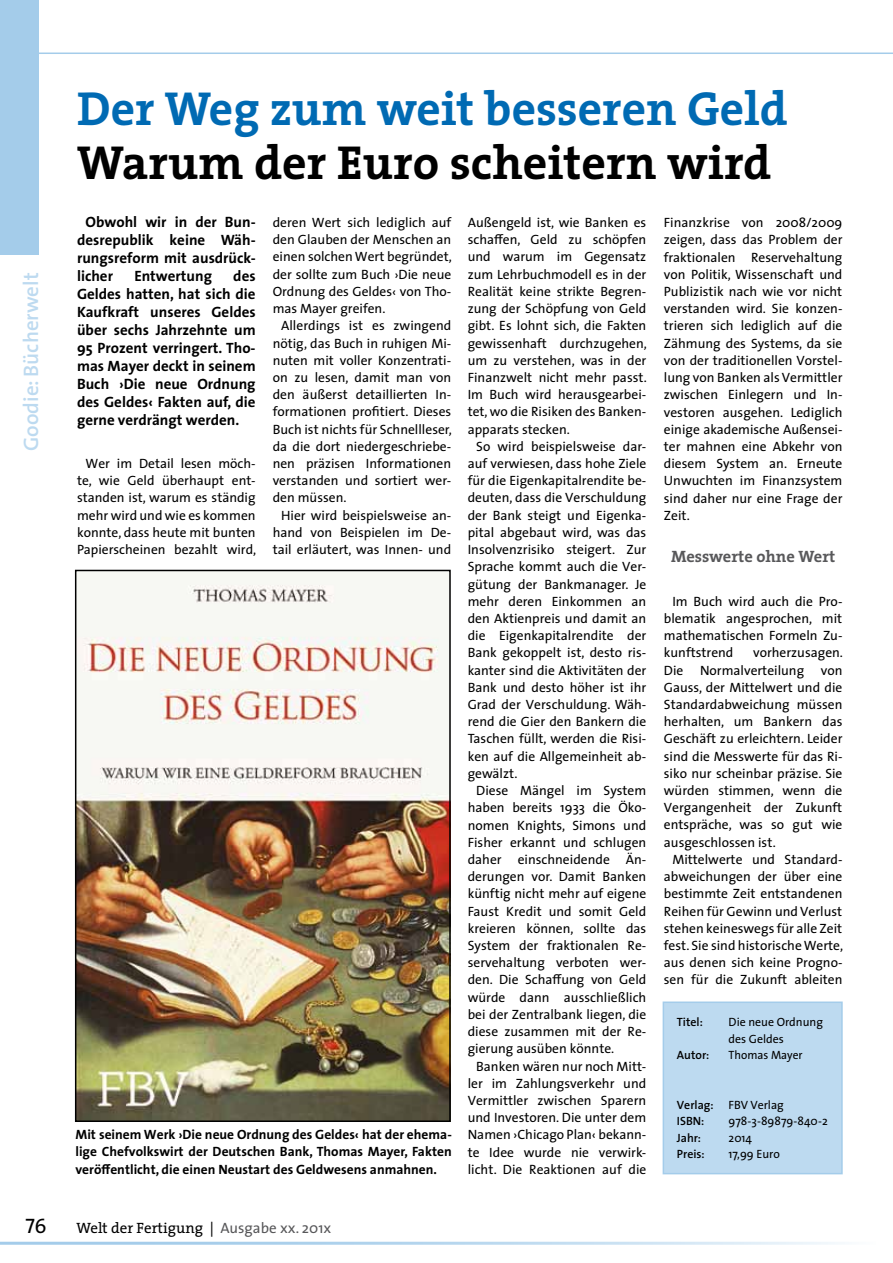
<style>
.page{position:relative;width:893px;height:1263px;background:#fff}
.page>*{position:absolute;margin:0;border:0;box-sizing:border-box;transform-origin:0 0}
.t1{font:700 48px "The Serif";color:#006ab3}
.t2{font:700 48px "The Serif";color:#000}
.t3{font:600 21px "The Sans";color:#bddaf0}
.t4{font:21px "The Sans Regular Caps";color:#000}
.t5{font:700 16.5px "The Serif";color:#58585a}
.t6{font:700 15px/18px "The Sans";color:#000;text-align:justify}
.t7{font:15px "The Serif";color:#000}
.t8{font:13.5px/17.2px "The Sans";color:#000;text-align:justify}
.t9{font:700 13.5px/17.2px "The Sans";color:#000;text-align:justify}
.t10{font:12px/16.5px "The Sans";color:#000}
.t11{font:600 12px/16.5px "The Sans";color:#000}
.t12{font:12px "The Sans";color:#000;scale:.96 1}
.s1{font-weight:400}
.s2{font-family:"The Sans"}
.s3{font-family:"The Sans";color:#58585a}
</style>
<div class="page">
<div style="left:0;top:0;width:38px;height:255px;background:#a4ccea"></div>
<hr style="left:38px;top:53px;width:855px;height:1px;background:#a4ccea">
<hr style="left:0;top:1242px;width:876px;height:3px;background:#a4ccea">
<img style="left:78px;top:573px;width:370px;height:546px">
<div style="left:75px;top:570px;width:376px;height:552px;border:2px solid #000"></div>
<div style="left:663px;top:1002px;width:179px;height:171px;background:#bddaf0"></div>
<div style="left:663px;top:1001px;width:180px;height:173px;border:2px solid #a4ccea"></div>
<h2 class="t3" style="left:14px;top:451px;width:180px;rotate:-90deg">Goodie: Bücherwelt</h2>
<h1 class="t1" style="left:77px;top:69px;width:712px">Der Weg zum weit besseren Geld</h1>
<h1 class="t2" style="left:77px;top:123px;width:696px">Warum der Euro scheitern wird</h1>
<p class="t6" style="left:77px;top:213px;width:180px;text-indent:9px">Obwohl wir in der Bun&shy;desrepublik keine Wäh&shy;rungsreform mit ausdrück&shy;licher</p>
<p class="t8" style="left:468px;top:213px;width:181px">Außengeld ist, wie Banken es schaffen, Geld zu schöpfen und warum im Gegensatz zum Lehrbuchmodell es in der Realität keine strikte Begren&shy;zung der Schöpfung von Geld gibt. Es lohnt sich, die Fakten gewissenhaft durchzugehen, um zu verstehen, was in der Finanzwelt nicht mehr passt.<br>Im Buch wird herausgearbei&shy;tet, wo die Risiken des Banken&shy;apparats stecken.</p>
<p class="t8" style="left:468px;top:437px;width:180px;text-indent:9px">So wird beispielsweise dar&shy;auf verwiesen, dass hohe Ziele für die Eigenkapitalrendite be&shy;deuten, dass die Verschuldung der Bank steigt und Eigenka&shy;pital abgebaut wird, was das Insolvenzrisiko steigert. Zur Sprache kommt auch die Ver&shy;gütung der Bankmanager. Je mehr deren Einkommen an den Aktienpreis und damit an die Eigenkapitalrendite der Bank gekoppelt ist, desto ris&shy;kanter sind die Aktivitäten der Bank und desto höher ist ihr Grad der Verschuldung. Wäh&shy;rend die Gier den Bankern die Taschen füllt, werden die Risi&shy;ken auf die Allgemeinheit ab&shy;gewälzt.</p>
<p class="t8" style="left:468px;top:781px;width:180px;text-indent:9px">Diese Mängel im System haben bereits 1933 die Öko&shy;nomen Knights, Simons und Fisher erkannt und schlugen daher einschneidende Än&shy;derungen vor. Damit Banken künftig nicht mehr auf eigene Faust Kredit und somit Geld kreieren können, sollte das System der fraktionalen Re&shy;servehaltung verboten wer&shy;den. Die Schaffung von Geld würde dann ausschließlich bei der Zentralbank liegen, die diese zusammen mit der Re&shy;gierung ausüben könnte.</p>
<p class="t8" style="left:468px;top:1057px;width:180px;text-indent:9px">Banken wären nur noch Mitt&shy;ler im Zahlungsverkehr und Vermittler zwischen Sparern und Investoren. Die unter dem Namen ›Chicago Plan‹ bekann&shy;te Idee wurde nie verwirk&shy;licht. Die Reaktionen auf die</p>
<p class="t8" style="left:273px;top:213px;width:181px">deren Wert sich lediglich auf den Glauben der Menschen an einen solchen Wert begründet, der sollte zum Buch ›Die neue Ordnung des Geldes‹ von Tho&shy;mas Mayer greifen.</p>
<p class="t8" style="left:273px;top:317px;width:181px;text-indent:9px">Allerdings ist es zwingend nötig, das Buch in ruhigen Mi&shy;nuten mit voller Konzentrati&shy;on zu lesen, damit man von den äußerst detaillierten In&shy;formationen profitiert. Dieses Buch ist nichts für Schnellleser, da die dort niedergeschriebe&shy;nen präzisen Informationen verstanden und sortiert wer&shy;den müssen.</p>
<p class="t8" style="left:273px;top:506px;width:180px;text-indent:9px">Hier wird beispielsweise an&shy;hand von Beispielen im De&shy;tail erläutert, was Innen- und</p>
<p class="t8" style="left:664px;top:214px;width:180px">Finanzkrise von 2008/2009 zeigen, dass das Problem der fraktionalen Reservehaltung von Politik, Wissenschaft und Publizistik nach wie vor nicht verstanden wird. Sie konzen&shy;trieren sich lediglich auf die Zähmung des Systems, da sie von der traditionellen Vorstel&shy;lung von Banken als Vermittler zwischen Einlegern und In&shy;vestoren ausgehen. Lediglich einige akademische Außensei&shy;ter mahnen eine Abkehr von diesem System an. Erneute Unwuchten im Finanzsystem sind daher nur eine Frage der Zeit.</p>
<p class="t5" style="left:671px;top:542px;width:166px">Messwerte ohne Wert</p>
<p class="t8" style="left:664px;top:592px;width:180px;text-indent:9px">Im Buch wird auch die Pro&shy;blematik angesprochen, mit mathematischen Formeln Zu&shy;kunftstrend</p>
<p class="t6" style="left:77px;top:267px;width:180px;text-indent:156px">des Geldes hatten, hat sich die Kaufkraft unseres Geldes über sechs Jahrzehnte um 95 Prozent verringert. Tho&shy;mas Mayer deckt in seinem Buch ›Die neue Ordnung des Geldes‹ Fakten auf, die gerne verdrängt werden.</p>
<p class="t8" style="left:77px;top:454px;width:181px;text-align:center">Wer im Detail lesen möch&shy;te, wie Geld überhaupt ent&shy;standen ist, warum es ständig mehr wird und wie es kommen konnte, dass heute mit bunten<br>Papierscheinen bezahlt wird,</p>
<p class="t6" style="left:134px;top:267px;width:79px">Entwertung</p>
<p class="t8" style="left:664px;top:644px;width:181px;text-indent:89px">vorherzusagen.<br>Die Normalverteilung von Gauss, der Mittelwert und die Standardabweichung müssen herhalten, um Bankern das Geschäft zu erleichtern. Leider sind die Messwerte für das Ri&shy;siko nur scheinbar präzise. Sie würden stimmen, wenn die Vergangenheit der Zukunft entspräche, was so gut wie ausgeschlossen ist.</p>
<p class="t8" style="left:664px;top:850px;width:181px;text-align:center">Mittelwerte und Standard&shy;abweichungen der über eine bestimmte Zeit entstandenen<br>Reihen für Gewinn und Verlust stehen keineswegs für alle Zeit fest. Sie sind historische Werte, aus denen sich keine Progno&shy;sen für die Zukunft ableiten</p>
<p class="t11" style="left:677px;top:1014px;width:28px">Titel:</p>
<p class="t10" style="left:729px;top:1014px;width:96px">Die neue Ordnung des Geldes</p>
<p class="t11" style="left:677px;top:1047px;width:34px">Autor:</p>
<p class="t12" style="left:729px;top:1045px;width:79px">Thomas Mayer</p>
<p class="t11" style="left:677px;top:1096px;width:108px">Verlag: <span class="s1">FBV Verlag<br></span>ISBN:</p>
<p class="t10" style="left:729px;top:1113px;width:101px">978-3-89879-840-2</p>
<p class="t9" style="left:75px;top:1126px;width:378px">Mit seinem Werk ›Die neue Ordnung des Geldes‹ hat der ehema&shy;lige Chefvolkswirt der Deutschen Bank, Thomas Mayer, Fakten veröffentlicht, die einen Neustart des Geldwesens anmahnen.</p>
<p class="t11" style="left:677px;top:1129px;width:26px">Jahr:</p>
<p class="t10" style="left:729px;top:1129px;width:25px">2014</p>
<p class="t11" style="left:677px;top:1146px;width:29px">Preis:</p>
<p class="t10" style="left:729px;top:1146px;width:53px">17,99 Euro</p>
<h2 class="t4" style="left:26px;top:1214px;width:23px">76</h2>
<p class="t7" style="left:77px;top:1216px;width:256px">Welt der Fertigung <span class="s2">|</span> <span class="s3">Ausgabe xx. 201x</span></p>
</div>
